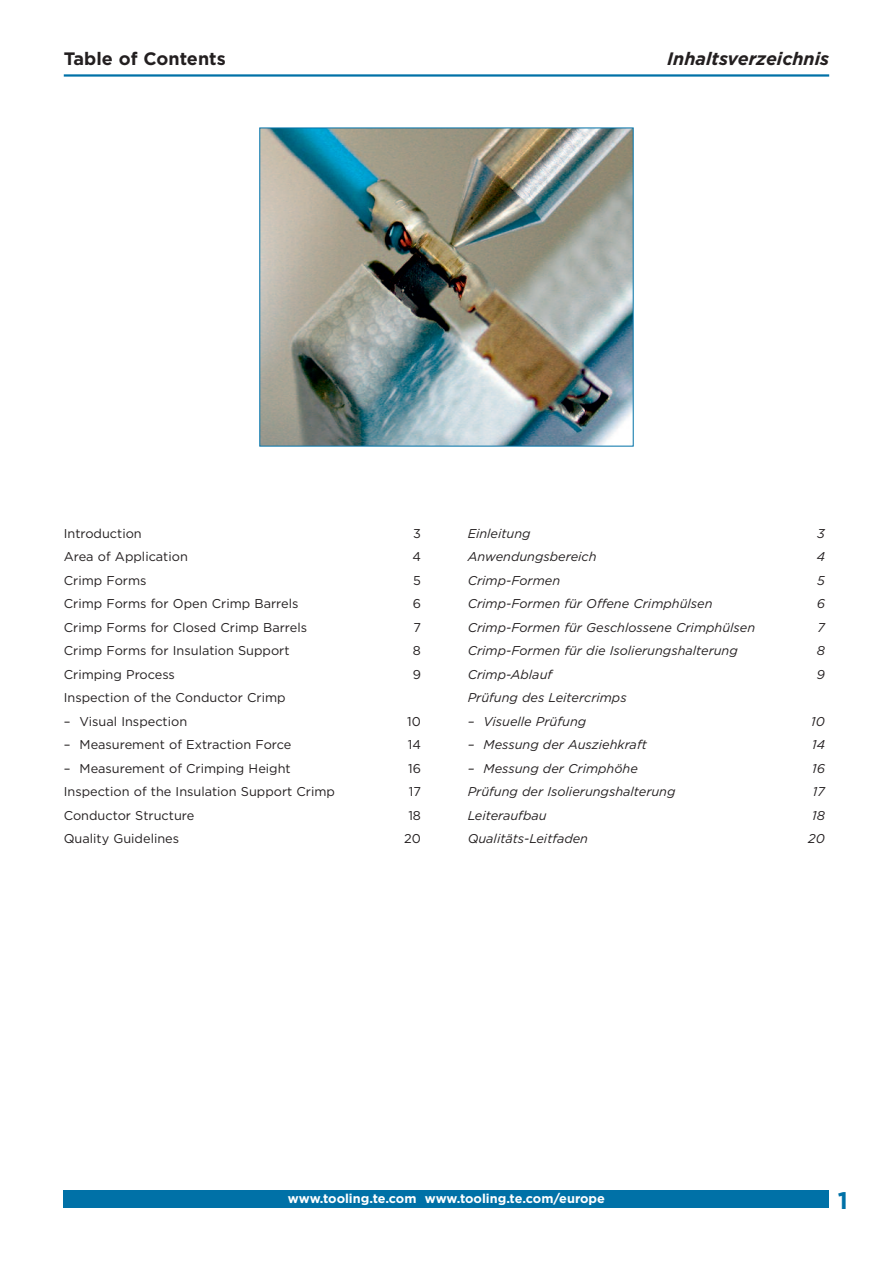
<style>
.page{position:relative;width:893px;height:1263px;background:#fff}
.page>*{position:absolute;margin:0;border:0;box-sizing:border-box;transform-origin:0 0}
.t1{font:700 24px "Gotham";color:#0071a7}
.t2{font:italic 700 18px "Gotham";color:#231f20}
.t3{font:700 18px "Gotham";color:#231f20}
.t4{font:12.75px "Gotham";color:#231f20}
.t5{font:italic 12.75px "Gotham";color:#231f20}
.t6{font:700 12.75px "Gotham";color:#fff}
</style>
<div class="page">
<hr style="left:64px;top:74px;width:765px;height:3px;background:#0071a7">
<img style="left:261px;top:130px;width:371px;height:314px">
<div style="left:64px;top:1190px;width:765px;height:17px;background:#0071a7"></div>
<h2 class="t3" style="left:64px;top:53px;width:163px">Table of Contents</h2>
<h2 class="t2" style="left:667px;top:53px;width:164px">Inhaltsverzeichnis</h2>
<p class="t4" style="left:64px;top:529px;width:80px">Introduction</p>
<p class="t4" style="left:413px;top:529px;width:9px">3</p>
<p class="t4" style="left:64px;top:552px;width:126px">Area of Application</p>
<p class="t4" style="left:412px;top:552px;width:10px">4</p>
<p class="t4" style="left:64px;top:576px;width:84px">Crimp Forms</p>
<p class="t4" style="left:413px;top:576px;width:9px">5</p>
<p class="t4" style="left:64px;top:599px;width:236px">Crimp Forms for Open Crimp Barrels</p>
<p class="t4" style="left:413px;top:599px;width:10px">6</p>
<p class="t4" style="left:64px;top:623px;width:245px">Crimp Forms for Closed Crimp Barrels</p>
<p class="t4" style="left:413px;top:623px;width:9px">7</p>
<p class="t4" style="left:64px;top:646px;width:227px">Crimp Forms for Insulation Support</p>
<p class="t4" style="left:413px;top:646px;width:10px">8</p>
<p class="t4" style="left:64px;top:670px;width:113px">Crimping Process</p>
<p class="t4" style="left:413px;top:670px;width:10px">9</p>
<p class="t4" style="left:64px;top:693px;width:223px">Inspection of the Conductor Crimp</p>
<p class="t4" style="left:64px;top:717px;width:125px">– Visual Inspection</p>
<p class="t4" style="left:407px;top:717px;width:15px">10</p>
<p class="t4" style="left:64px;top:740px;width:229px">– Measurement of Extraction Force</p>
<p class="t4" style="left:408px;top:740px;width:15px">14</p>
<p class="t4" style="left:64px;top:764px;width:228px">– Measurement of Crimping Height</p>
<p class="t4" style="left:408px;top:764px;width:14px">16</p>
<p class="t4" style="left:64px;top:787px;width:273px">Inspection of the Insulation Support Crimp</p>
<p class="t4" style="left:409px;top:787px;width:14px">17</p>
<p class="t4" style="left:64px;top:811px;width:132px">Conductor Structure</p>
<p class="t4" style="left:408px;top:811px;width:14px">18</p>
<p class="t4" style="left:64px;top:834px;width:117px">Quality Guidelines</p>
<p class="t4" style="left:404px;top:834px;width:18px">20</p>
<p class="t5" style="left:468px;top:529px;width:64px">Einleitung</p>
<p class="t5" style="left:817px;top:529px;width:9px">3</p>
<p class="t5" style="left:468px;top:552px;width:130px">Anwendungsbereich</p>
<p class="t5" style="left:817px;top:552px;width:10px">4</p>
<p class="t5" style="left:468px;top:576px;width:94px">Crimp-Formen</p>
<p class="t5" style="left:817px;top:576px;width:9px">5</p>
<p class="t5" style="left:468px;top:599px;width:246px">Crimp-Formen für Offene Crimphülsen</p>
<p class="t5" style="left:817px;top:599px;width:10px">6</p>
<p class="t5" style="left:468px;top:623px;width:289px">Crimp-Formen für Geschlossene Crimphülsen</p>
<p class="t5" style="left:817px;top:623px;width:9px">7</p>
<p class="t5" style="left:468px;top:646px;width:272px">Crimp-Formen für die Isolierungshalterung</p>
<p class="t5" style="left:817px;top:646px;width:10px">8</p>
<p class="t5" style="left:468px;top:670px;width:86px">Crimp-Ablauf</p>
<p class="t5" style="left:817px;top:670px;width:10px">9</p>
<p class="t5" style="left:468px;top:693px;width:160px">Prüfung des Leitercrimps</p>
<p class="t5" style="left:468px;top:717px;width:120px">– Visuelle Prüfung</p>
<p class="t5" style="left:811px;top:717px;width:15px">10</p>
<p class="t5" style="left:468px;top:740px;width:181px">– Messung der Ausziehkraft</p>
<p class="t5" style="left:812px;top:740px;width:14px">14</p>
<p class="t5" style="left:468px;top:764px;width:172px">– Messung der Crimphöhe</p>
<p class="t5" style="left:812px;top:764px;width:14px">16</p>
<p class="t5" style="left:468px;top:787px;width:209px">Prüfung der Isolierungshalterung</p>
<p class="t5" style="left:813px;top:787px;width:14px">17</p>
<p class="t5" style="left:468px;top:811px;width:80px">Leiteraufbau</p>
<p class="t5" style="left:812px;top:811px;width:14px">18</p>
<p class="t5" style="left:468px;top:834px;width:122px">Qualitäts-Leitfaden</p>
<p class="t5" style="left:808px;top:834px;width:18px">20</p>
<p class="t6" style="left:288px;top:1194px;width:319px">www.tooling.te.com www.tooling.te.com/europe</p>
<h1 class="t1" style="left:838px;top:1192px;width:12px">1</h1>
</div>
